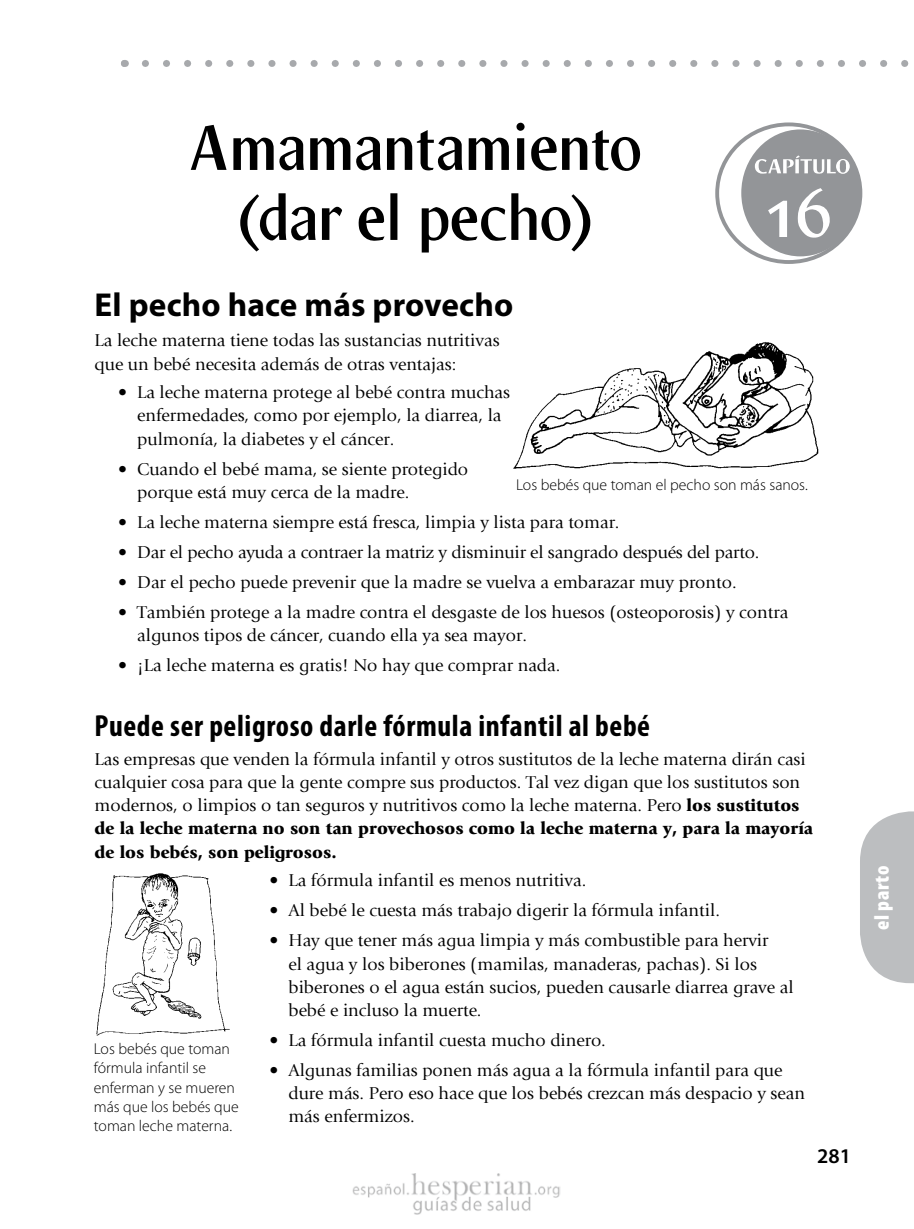
<style>
.page{position:relative;width:914px;height:1229px;background:#fff}
.page>*{position:absolute;margin:0;border:0;box-sizing:border-box;transform-origin:0 0}
.t1{font:700 33.25px "Myriad Pro";letter-spacing:.005em;color:#000}
.t2{font:700 condensed 30.62px "Myriad Pro";letter-spacing:.02em;color:#000}
.t3{font:900 condensed 21px "Myriad Pro";letter-spacing:.03em;color:#fff}
.t4{font:600 21px "Myriad Pro";color:#000}
.t5{font:17.85px/23.1px "Giovanni Placenta";color:#000}
.t6{font:300 15.75px/19.2px "Myriad Pro";color:#000}
.s1{font-weight:900}
</style>
<div class="page">
<svg style="left:717px;top:124px;width:143px;height:138px"></svg>
<div style="left:715px;top:122px;width:147px;height:142px;border:4px solid #939598;border-radius:50%"></div>
<div style="left:741px;top:129px;width:118px;height:127px;background:#939598;border-radius:50%"></div>
<svg style="left:754px;top:155px;width:95px;height:19px"></svg>
<svg style="left:768px;top:188px;width:62px;height:50px"></svg>
<svg style="left:860px;top:811px;width:54px;height:172px;background:#c3c5c7"></svg>
<svg style="left:125px;top:60px;width:20px;height:7px"></svg>
<svg style="left:145px;top:60px;width:764px;height:7px"></svg>
<svg style="left:240px;top:193px;width:350px;height:59px"></svg>
<svg style="left:191px;top:122px;width:449px;height:49px"></svg>
<img style="left:513px;top:342px;width:306px;height:127px">
<img style="left:96px;top:873px;width:134px;height:163px">
<img style="left:352px;top:1173px;width:208px;height:41px">
<h1 class="t1" style="left:94px;top:283px;width:420px">El pecho hace más provecho</h1>
<p class="t5" style="left:94px;top:329px;width:406px">La leche materna tiene todas las sustancias nutritivas que un bebé necesita además de otras ventajas:</p>
<p class="t5" style="left:137px;top:381px;width:374px;text-indent:-19px">• La leche materna protege al bebé contra muchas enfermedades, como por ejemplo, la diarrea, la pulmonía, la diabetes y el cáncer.</p>
<p class="t5" style="left:137px;top:457px;width:332px;text-indent:-19px">• Cuando el bebé mama, se siente protegido porque está muy cerca de la madre.</p>
<p class="t5" style="left:118px;top:510px;width:500px">• La leche materna siempre está fresca, limpia y lista para tomar.</p>
<p class="t5" style="left:118px;top:540px;width:640px">• Dar el pecho ayuda a contraer la matriz y disminuir el sangrado después del parto.</p>
<p class="t5" style="left:118px;top:570px;width:617px">• Dar el pecho puede prevenir que la madre se vuelva a embarazar muy pronto.</p>
<p class="t5" style="left:137px;top:600px;width:652px;text-indent:-19px">• También protege a la madre contra el desgaste de los huesos (osteoporosis) y contra algunos tipos de cáncer, cuando ella ya sea mayor.</p>
<p class="t5" style="left:118px;top:654px;width:441px">• ¡La leche materna es gratis! No hay que comprar nada.</p>
<h2 class="t2" style="left:94px;top:706px;width:557px">Puede ser peligroso darle fórmula infantil al bebé</h2>
<p class="t5" style="left:94px;top:748px;width:720px">Las empresas que venden la fórmula infantil y otros sustitutos de la leche materna dirán casi cualquier cosa para que la gente compre sus productos. Tal vez digan que los sustitutos son modernos, o limpios o tan seguros y nutritivos como la leche materna. Pero <span class="s1">los sustitutos de la leche materna no son tan provechosos como la leche materna y, para la mayoría de los bebés, son peligrosos.</span></p>
<p class="t5" style="left:269px;top:869px;width:315px">• La fórmula infantil es menos nutritiva.</p>
<p class="t5" style="left:269px;top:899px;width:449px">• Al bebé le cuesta más trabajo digerir la fórmula infantil.</p>
<p class="t5" style="left:288px;top:929px;width:506px;text-indent:-19px">• Hay que tener más agua limpia y más combustible para hervir<br>el agua y los biberones (mamilas, manaderas, pachas). Si los biberones o el agua están sucios, pueden causarle diarrea grave al bebé e incluso la muerte.</p>
<p class="t5" style="left:269px;top:1028px;width:335px">• La fórmula infantil cuesta mucho dinero.</p>
<p class="t5" style="left:288px;top:1058px;width:518px;text-indent:-19px">• Algunas familias ponen más agua a la fórmula infantil para que dure más. Pero eso hace que los bebés crezcan más despacio y sean más enfermizos.</p>
<p class="t6" style="left:516px;top:475px;width:293px">Los bebés que toman el pecho son más sanos.</p>
<p class="t6" style="left:94px;top:1039px;width:146px">Los bebés que toman fórmula infantil se enferman y se mueren más que los bebés que toman leche materna.</p>
<p class="t4" style="left:817px;top:1143px;width:35px">281</p>
<p class="t3" style="left:868px;top:930px;width:66px;rotate:-90deg">el parto</p>
</div>
